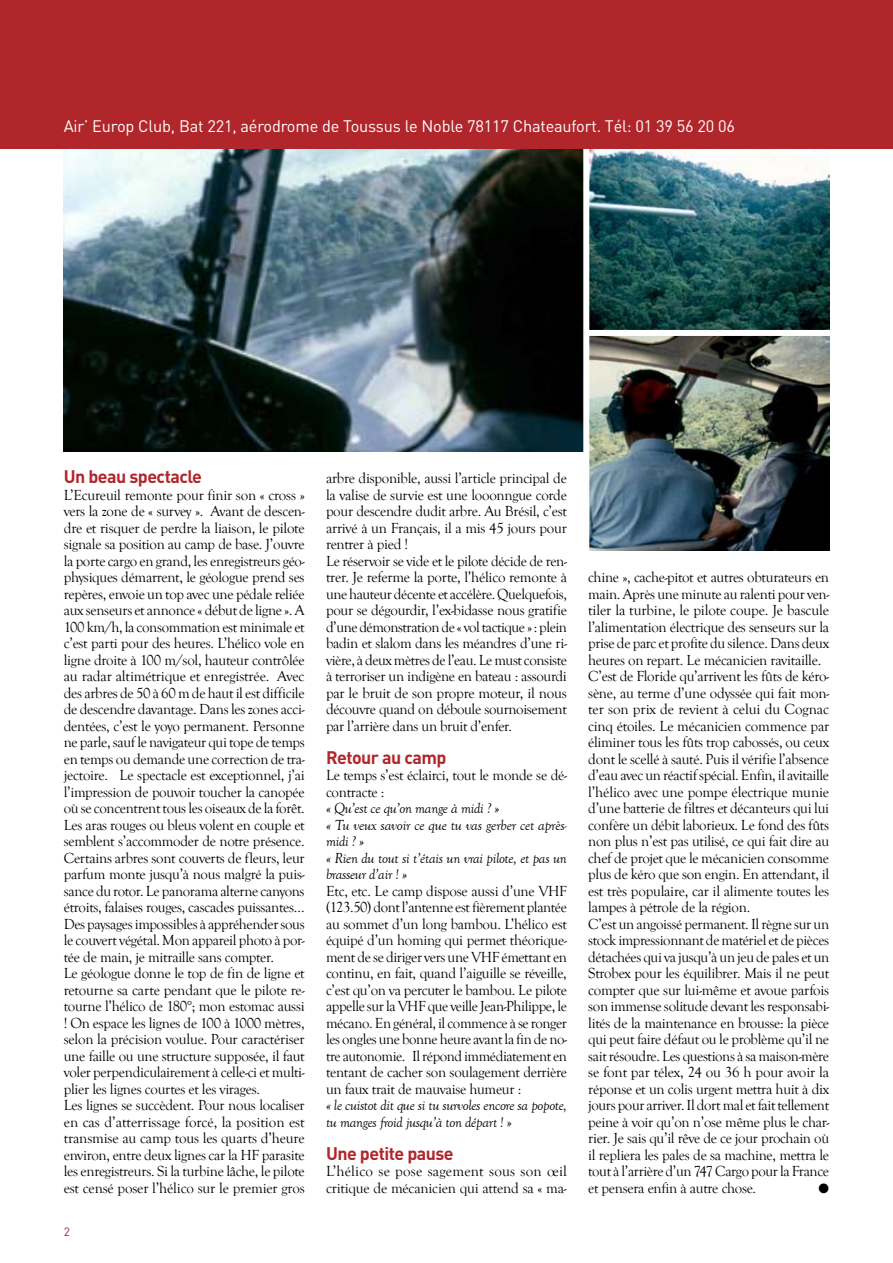
<style>
.page{position:relative;width:893px;height:1263px;background:#fff}
.page>*{position:absolute;margin:0;border:0;box-sizing:border-box;transform-origin:0 0}
.t1{font:700 18px "DIN";letter-spacing:-.03em;color:#b0262b}
.t2{font:16.5px "DIN";letter-spacing:-.01em;color:#fff}
.t3{font:15px/16.5px "Goudy Old Style T";letter-spacing:-.02em;color:#000}
.t4{font:italic 15px/16.5px "Goudy Old Style T";letter-spacing:-.02em;color:#000}
.t5{font:13.5px "Zapf Dingbats ITC";color:#000}
.t6{font:12px "DIN";color:#b0262b}
</style>
<div class="page">
<img style="left:64px;top:149px;width:519px;height:302px">
<img style="left:589px;top:149px;width:240px;height:402px">
<div style="left:588px;top:330px;width:250px;height:6px;background:#fff"></div>
<div style="left:0;top:0;width:893px;height:149px;background:#b0262b"></div>
<p class="t2" style="left:64px;top:116px;width:673px">Air’ Europ Club, Bat 221, aérodrome de Toussus le N oble 78117 Chateaufort. Tél: 01 39 56 20 06</p>
<p class="t1" style="left:64px;top:465px;width:140px">Un beau spectacle</p>
<p class="t3" style="left:64px;top:487px;width:243px">L’Ecureuil remonte pour finir son « cross » vers la zone de « survey ». Avant de descen&shy;dre et risquer de perdre la liaison, le pilote signale sa position au camp de base. J’ouvre la porte cargo en grand, les enregistreurs géo&shy;physiques démarrent, le géologue prend ses repères, envoie un top avec une pédale reliée aux senseurs et annonce « début de ligne ». A 100 km/h, la consommation est minimale et c’est parti pour des heures. L’hélico vole en ligne droite à 100 m/sol, hauteur contrôlée au radar altimétrique et enregistrée. Avec des arbres de 50 à 60 m de haut il est difficile de descendre davantage. Dans les zones acci&shy;dentées, c’est le yoyo permanent. Personne ne parle, sauf le navigateur qui tope de temps en temps ou demande une correction de tra&shy;jectoire. Le spectacle est exceptionnel, j’ai l’impression de pouvoir toucher la canopée où se concentrent tous les oiseaux de la forêt.<br>Les aras rouges ou bleus volent en couple et semblent s’accommoder de notre présence.<br>Certains arbres sont couverts de fleurs, leur parfum monte jusqu’à nous malgré la puis&shy;sance du rotor. Le panorama alterne canyons étroits, falaises rouges, cascades puissantes… Des paysages impossibles à appréhender sous le couvert végétal. Mon appareil photo à por&shy;tée de main, je mitraille sans compter.<br>Le géologue donne le top de fin de ligne et retourne sa carte pendant que le pilote re&shy;tourne l’hélico de 180°; mon estomac aussi ! On espace les lignes de 100 à 1000 mètres, selon la précision voulue. Pour caractériser une faille ou une structure supposée, il faut voler perpendiculairement à celle-ci et multi&shy;plier les lignes courtes et les virages.<br>Les lignes se succèdent. Pour nous localiser en cas d’atterrissage forcé, la position est transmise au camp tous les quarts d’heure environ, entre deux lignes car la HF parasite les enregistreurs. Si la turbine lâche, le pilote est censé poser l’hélico sur le premier gros</p>
<p class="t6" style="left:64px;top:1224px;width:8px">2</p>
<p class="t3" style="left:326px;top:470px;width:243px">arbre disponible, aussi l’article principal de la valise de survie est une looonngue corde pour descendre dudit arbre. Au Brésil, c’est arrivé à un Français, il a mis 45 jours pour rentrer à pied !<br>Le réservoir se vide et le pilote décide de ren&shy;trer. Je referme la porte, l’hélico remonte à une hauteur décente et accélère. Quelquefois, pour se dégourdir, l’ex-bidasse nous gratifie d’une démonstration de « vol tactique » : plein badin et slalom dans les méandres d’une ri&shy;vière, à deux mètres de l’eau. Le must consiste à terroriser un indigène en bateau : assourdi par le bruit de son propre moteur, il nous découvre quand on déboule sournoisement par l’arrière dans un bruit d’enfer.</p>
<p class="t1" style="left:326px;top:745px;width:122px">Retour au camp</p>
<p class="t3" style="left:326px;top:767px;width:242px">Le temps s’est éclairci, tout le monde se dé&shy;contracte :</p>
<p class="t4" style="left:326px;top:800px;width:242px">« Qu’est ce qu’on mange à midi ? »<br>« Tu veux savoir ce que tu vas gerber cet après&shy;midi ? »<br>« Rien du tout si t’étais un vrai pilote, et pas un brasseur d’air ! »</p>
<p class="t3" style="left:326px;top:883px;width:243px;text-align:justify">Etc, etc. Le camp dispose aussi d’une VHF (123.50) dont l’antenne est fièrement plantée au sommet d’un long bambou. L’hélico est équipé d’un homing qui permet théorique&shy;ment de se diriger vers une VHF émettant en continu, en fait, quand l’aiguille se réveille, c’est qu’on va percuter le bambou. Le pilote appelle sur la VHF que veille Jean-Philippe, le mécano. En général, il commence à se ronger les ongles une bonne heure avant la fin de no&shy;tre autonomie. Il répond immédiatement en tentant de cacher son soulagement derrière un faux trait de mauvaise humeur :</p>
<p class="t4" style="left:326px;top:1097px;width:242px">« le cuistot dit que si tu survoles encore sa popote, tu manges froid jusqu’à ton départ ! »</p>
<p class="t1" style="left:326px;top:1141px;width:129px">Une petite pause</p>
<p class="t3" style="left:326px;top:1163px;width:242px">L’hélico se pose sagement sous son œil critique de mécanicien qui attend sa « ma-</p>
<p class="t3" style="left:588px;top:569px;width:243px">chine », cache-pitot et autres obturateurs en main. Après une minute au ralenti pour ven&shy;tiler la turbine, le pilote coupe. Je bascule l’alimentation électrique des senseurs sur la prise de parc et profite du silence. Dans deux heures on repart. Le mécanicien ravitaille.<br>C’est de Floride qu’arrivent les fûts de kéro&shy;sène, au terme d’une odyssée qui fait mon&shy;ter son prix de revient à celui du Cognac cinq étoiles. Le mécanicien commence par éliminer tous les fûts trop cabossés, ou ceux dont le scellé à sauté. Puis il vérifie l’absence d’eau avec un réactif spécial. Enfin, il avitaille l’hélico avec une pompe électrique munie d’une batterie de filtres et décanteurs qui lui confère un débit laborieux. Le fond des fûts non plus n’est pas utilisé, ce qui fait dire au chef de projet que le mécanicien consomme plus de kéro que son engin. En attendant, il est très populaire, car il alimente toutes les lampes à pétrole de la région.<br>C’est un angoissé permanent. Il règne sur un stock impressionnant de matériel et de pièces détachées qui va jusqu’à un jeu de pales et un Strobex pour les équilibrer. Mais il ne peut compter que sur lui-même et avoue parfois son immense solitude devant les responsabi&shy;lités de la maintenance en brousse: la pièce qui peut faire défaut ou le problème qu’il ne sait résoudre. Les questions à sa maison-mère se font par télex, 24 ou 36 h pour avoir la réponse et un colis urgent mettra huit à dix jours pour arriver. Il dort mal et fait tellement peine à voir qu’on n’ose même plus le char&shy;rier. Je sais qu’il rêve de ce jour prochain où il repliera les pales de sa machine, mettra le tout à l’arrière d’un 747 Cargo pour la France et pensera enfin à autre chose.</p>
<p class="t5" style="left:819px;top:1182px;width:12px">●</p>
</div>
